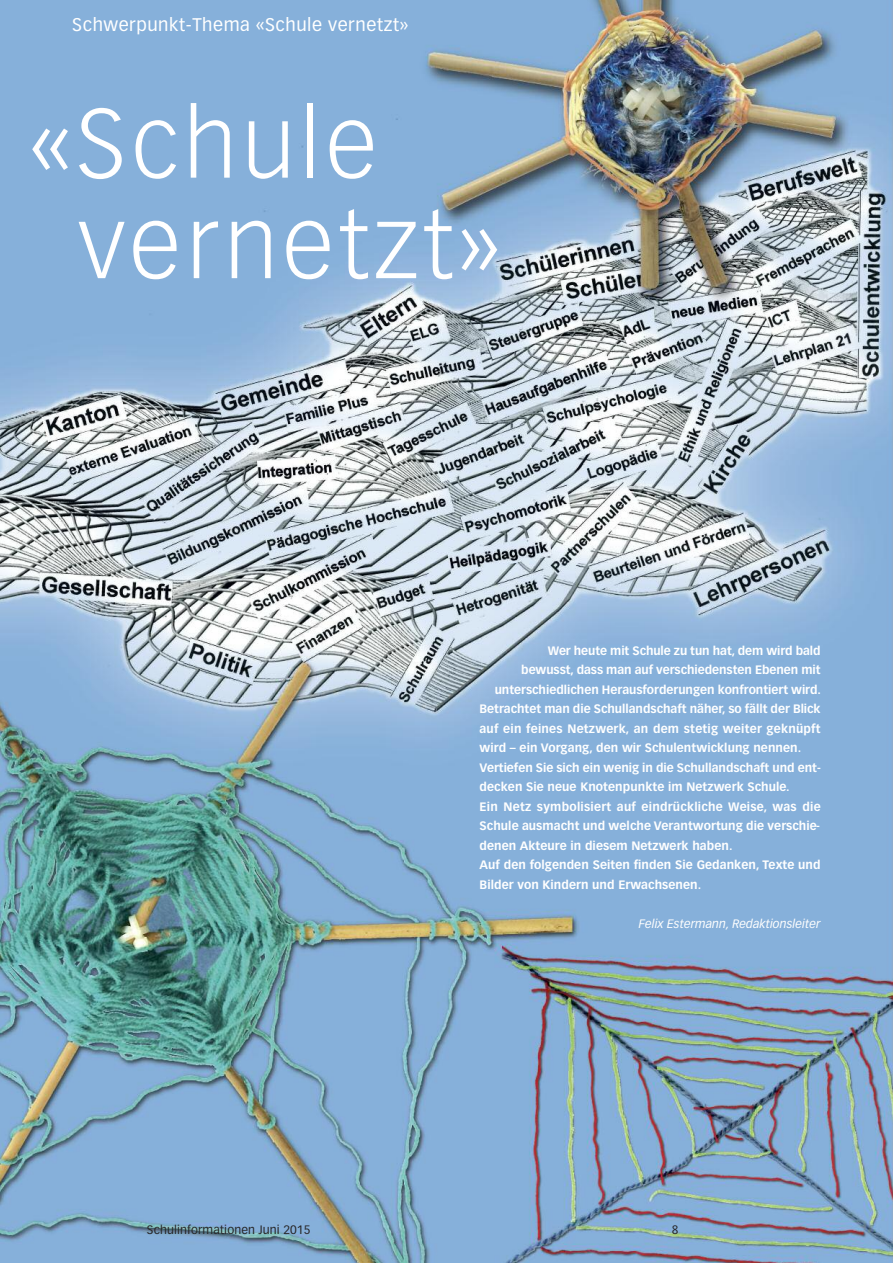
<style>
.page{position:relative;width:893px;height:1263px;background:#fff}
.page>*{position:absolute;margin:0;border:0;box-sizing:border-box;transform-origin:0 0}
.t1{font:300 96px/100.5px "Vectora LH";letter-spacing:.05em;color:#fff}
.t2{font:18px "Vectora LH";letter-spacing:.03em;color:#fff}
.t3{font:700 12px "Vectora LH";letter-spacing:.005em;color:#fff}
.t4{font:italic 12px "Vectora LH";letter-spacing:.005em;color:#fff}
.t5{font:12px "Vectora LH";letter-spacing:.01em;color:#272627}
</style>
<div class="page">
<img style="left:0;top:0;width:893px;height:1263px">
<h2 class="t2" style="left:72px;top:17px;width:338px">Schwerpunkt-Thema «Schule vernetzt»</h2>
<h1 class="t1" style="left:79px;top:99px;width:424px;text-indent:-50px">«Schule vernetzt»</h1>
<p class="t3" style="left:548px;top:645px;width:274px">Wer heute mit Schule zu tun hat, dem wird bald</p>
<p class="t3" style="left:521px;top:665px;width:301px">bewusst, dass man auf verschiedensten Ebenen mit</p>
<p class="t3" style="left:495px;top:684px;width:328px">unterschiedlichen Herausforderungen konfrontiert wird.</p>
<p class="t3" style="left:480px;top:704px;width:343px">Betrachtet man die Schullandschaft näher, so fällt der Blick</p>
<p class="t3" style="left:480px;top:723px;width:343px">auf ein feines Netzwerk, an dem stetig weiter geknüpft</p>
<p class="t3" style="left:480px;top:743px;width:323px">wird – ein Vorgang, den wir Schulentwicklung nennen.</p>
<p class="t3" style="left:480px;top:762px;width:343px">Vertiefen Sie sich ein wenig in die Schullandschaft und ent-</p>
<p class="t3" style="left:480px;top:782px;width:312px">decken Sie neue Knotenpunkte im Netzwerk Schule.</p>
<p class="t3" style="left:480px;top:801px;width:343px">Ein Netz symbolisiert auf eindrückliche Weise, was die</p>
<p class="t3" style="left:480px;top:821px;width:342px">Schule ausmacht und welche Verantwortung die verschie-</p>
<p class="t3" style="left:480px;top:840px;width:255px">denen Akteure in diesem Netzwerk haben.</p>
<p class="t3" style="left:480px;top:860px;width:343px">Auf den folgenden Seiten finden Sie Gedanken, Texte und</p>
<p class="t3" style="left:480px;top:879px;width:223px">Bilder von Kindern und Erwachsenen.</p>
<p class="t4" style="left:639px;top:918px;width:183px">Felix Estermann, Redaktionsleiter</p>
<p class="t5" style="left:147px;top:1225px;width:165px">Schulinformationen Juni 2015</p>
<p class="t5" style="left:672px;top:1225px;width:8px">8</p>
</div>
